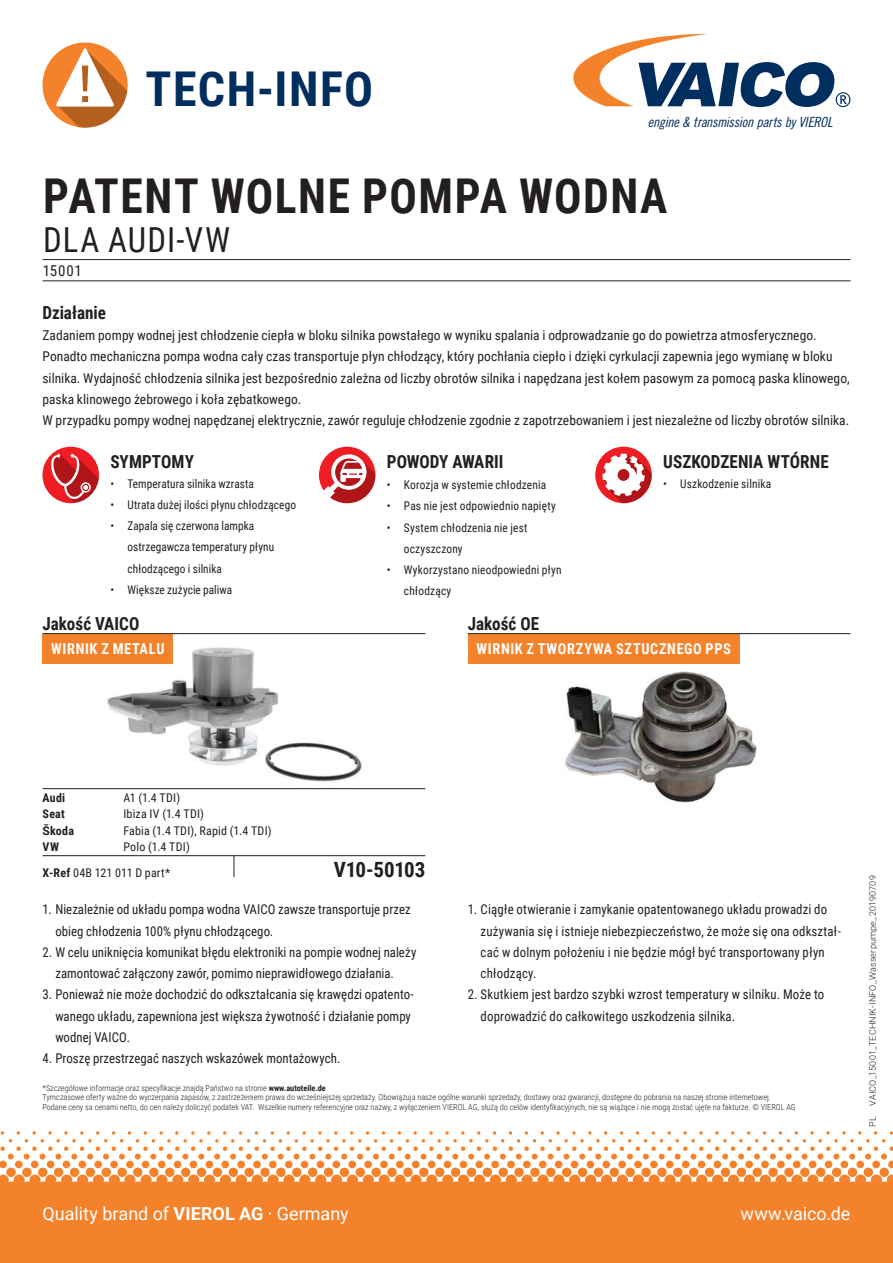
<style>
.page{position:relative;width:893px;height:1263px;background:#fff}
.page>*{position:absolute;margin:0;border:0;box-sizing:border-box;transform-origin:0 0}
.t1{font:700 48px "Roboto Condensed";letter-spacing:.03em;color:#231f20;scale:.95 1}
.t2{font:700 48px "Roboto Condensed";letter-spacing:.03em;color:#002e5e}
.t3{font:34.5px "Roboto Condensed";letter-spacing:.035em;color:#231f20;scale:.95 1}
.t4{font:700 21px "Roboto Condensed";letter-spacing:-.015em;color:#231f20}
.t5{font:700 18px "Roboto Condensed";letter-spacing:.005em;color:#231f20;scale:.95 1}
.t6{font:18px "Roboto";color:#fff}
.t7{font:700 15px "Roboto Condensed";letter-spacing:.045em;color:#fff;scale:.95 1}
.t8{font:15px "Roboto Condensed";letter-spacing:.045em;color:#231f20}
.t9{font:14.1px "Trade Gothic Cond Eighteen Obl";letter-spacing:-.02em;color:#002e5e}
.t10{font:13.5px/21.3px "Roboto Condensed";letter-spacing:.005em;color:#231f20;scale:.95 1}
.t11{font:13.5px/21.3px "Roboto Condensed";letter-spacing:.005em;color:#231f20}
.t12{font:12px/21.3px "Roboto Condensed";letter-spacing:.015em;color:#231f20;scale:.94 1}
.t13{font:12px/21.3px "Roboto Condensed";letter-spacing:.015em;color:#231f20;scale:.95 1}
.t14{font:12px/25.5px "Roboto Condensed";letter-spacing:.015em;color:#231f20}
.t15{font:700 12px "Roboto Condensed";letter-spacing:.02em;color:#231f20}
.t16{font:300 9px "Roboto";letter-spacing:.02em;color:#231f20}
.t17{font:300 8.25px/9.9px "Roboto Condensed";color:#231f20}
.s1{font-family:"Roboto"}
.s2{font-weight:700}
</style>
<div class="page">
<svg style="left:0;top:1131px;width:893px;height:54px"></svg>
<div style="left:0;top:1185px;width:893px;height:78px;background:#f4822b"></div>
<svg style="left:573px;top:34px;width:277px;height:73px"></svg>
<div style="left:43px;top:43px;width:85px;height:85px;background:#f4822b;border-radius:50%"></div>
<svg style="left:55px;top:47px;width:73px;height:81px"></svg>
<img style="left:105px;top:647px;width:259px;height:143px">
<div style="left:468px;top:634px;width:271px;height:30px;background:#f4822b"></div>
<div style="left:43px;top:634px;width:130px;height:30px;background:#f4822b"></div>
<hr style="left:43px;top:259px;width:807px;height:1px;background:#231f20">
<hr style="left:43px;top:281px;width:807px;height:1px;background:#231f20">
<hr style="left:43px;top:633px;width:382px;height:1px;background:#231f20">
<hr style="left:468px;top:633px;width:382px;height:1px;background:#231f20">
<div style="left:42px;top:447px;width:57px;height:56px;background:#ee1d23;border-radius:50%"></div>
<div style="left:319px;top:447px;width:56px;height:56px;background:#ee1d23;border-radius:50%"></div>
<svg style="left:319px;top:454px;width:56px;height:50px"></svg>
<svg style="left:51px;top:453px;width:48px;height:50px"></svg>
<div style="left:595px;top:447px;width:57px;height:56px;background:#ee1d23;border-radius:50%"></div>
<svg style="left:602px;top:454px;width:50px;height:49px"></svg>
<hr style="left:43px;top:788px;width:191px;height:1px;background:#231f20">
<hr style="left:234px;top:788px;width:191px;height:1px;background:#231f20">
<hr style="left:43px;top:855px;width:191px;height:1px;background:#231f20">
<hr style="left:234px;top:855px;width:191px;height:1px;background:#231f20">
<svg style="left:234px;top:856px;width:1px;height:21px"></svg>
<img style="left:565px;top:671px;width:192px;height:131px">
<h1 class="t2" style="left:146px;top:56px;width:229px">TECH-INFO</h1>
<p class="t9" style="left:648px;top:114px;width:186px">engine &amp; transmission parts by VIEROL</p>
<h1 class="t1" style="left:43px;top:162px;width:658px">PATENT WOLNE POMPA WODNA</h1>
<h2 class="t3" style="left:43px;top:216px;width:198px">DLA AUDI-VW</h2>
<p class="t8" style="left:43px;top:261px;width:40px">15001</p>
<h3 class="t5" style="left:43px;top:300px;width:68px">Działanie</h3>
<p class="t11" style="left:43px;top:324px;width:809px">Zadaniem pompy wodnej jest chłodzenie ciepła w bloku silnika powstałego w wyniku spalania i odprowadzanie go do powietrza atmosferycznego.<br>Ponadto mechaniczna pompa wodna cały czas transportuje płyn chłodzący, który pochłania ciepło i dzięki cyrkulacji zapewnia jego wymianę w bloku silnika. Wydajność chłodzenia silnika jest bezpośrednio zależna od liczby obrotów silnika i napędzana jest kołem pasowym za pomocą paska klinowego, paska klinowego żebrowego i koła zębatkowego.<br>W przypadku pompy wodnej napędzanej elektrycznie, zawór reguluje chłodzenie zgodnie z zapotrzebowaniem i jest niezależne od liczby obrotów silnika.</p>
<h3 class="t5" style="left:110px;top:449px;width:89px">SYMPTOMY</h3>
<p class="t12" style="left:110px;top:472px;width:154px">• Temperatura silnika wzrasta</p>
<p class="t12" style="left:110px;top:493px;width:199px">• Utrata dużej ilości płynu chłodzącego</p>
<p class="t12" style="left:127px;top:515px;width:158px;text-indent:-17px">• Zapala się czerwona lampka ostrzegawcza temperatury płynu chłodzącego i silnika</p>
<p class="t12" style="left:110px;top:578px;width:131px">• Większe zużycie paliwa</p>
<h3 class="t5" style="left:663px;top:449px;width:176px">USZKODZENIA WTÓRNE</h3>
<p class="t13" style="left:663px;top:472px;width:115px">• Uszkodzenie silnika</p>
<h3 class="t5" style="left:387px;top:449px;width:124px">POWODY AWARII</h3>
<p class="t13" style="left:387px;top:474px;width:169px">• Korozja w systemie chłodzenia</p>
<p class="t13" style="left:387px;top:495px;width:180px">• Pas nie jest odpowiednio napięty</p>
<p class="t13" style="left:404px;top:516px;width:132px;text-indent:-17px">• System chłodzenia nie jest oczyszczony</p>
<p class="t13" style="left:404px;top:559px;width:168px;text-indent:-17px">• Wykorzystano nieodpowiedni płyn chłodzący</p>
<h3 class="t5" style="left:43px;top:611px;width:104px">Jakość VAICO</h3>
<h3 class="t5" style="left:468px;top:611px;width:77px">Jakość OE</h3>
<p class="t7" style="left:51px;top:638px;width:121px">WIRNIK Z METALU</p>
<p class="t7" style="left:477px;top:638px;width:269px">WIRNIK Z TWORZYWA SZTUCZNEGO PPS</p>
<p class="t15" style="left:43px;top:789px;width:24px">Audi</p>
<p class="t14" style="left:123px;top:784px;width:58px">A1 (1.4 TDI)</p>
<p class="t15" style="left:43px;top:806px;width:24px">Seat</p>
<p class="t14" style="left:123px;top:801px;width:82px">Ibiza IV (1.4 TDI)</p>
<p class="t15" style="left:43px;top:822px;width:33px"><span class="s1">Š</span>koda</p>
<p class="t14" style="left:123px;top:817px;width:150px">Fabia (1.4 TDI), Rapid (1.4 TDI)</p>
<p class="t15" style="left:43px;top:839px;width:18px">VW</p>
<p class="t14" style="left:43px;top:834px;width:149px;text-indent:81px">Polo (1.4 TDI)<br><span class="s2">X-Ref</span> 04B 121 011 D part*</p>
<h3 class="t4" style="left:334px;top:855px;width:93px">V10-50103</h3>
<p class="t10" style="left:55px;top:898px;width:375px;text-indent:-13px">1. Niezależnie od układu pompa wodna VAICO zawsze transportuje przez obieg chłodzenia 100% płynu chłodzącego.</p>
<p class="t10" style="left:55px;top:941px;width:382px;text-indent:-13px">2. W celu uniknięcia komunikat błędu elektroniki na pompie wodnej należy zamontować załączony zawór, pomimo nieprawidłowego działania.</p>
<p class="t10" style="left:55px;top:983px;width:379px;text-indent:-13px">3. Ponieważ nie może dochodzić do odkształcania się krawędzi opatento&shy;wanego układu, zapewniona jest większa żywotność i działanie pompy wodnej VAICO.</p>
<p class="t10" style="left:43px;top:1047px;width:315px">4. Proszę przestrzegać naszych wskazówek montażowych.</p>
<p class="t10" style="left:481px;top:898px;width:381px;text-indent:-13px">1. Ciągłe otwieranie i zamykanie opatentowanego układu prowadzi do zużywania się i istnieje niebezpieczeństwo, że może się ona odkształ&shy;cać w dolnym położeniu i nie będzie mógł być transportowany płyn chłodzący.</p>
<p class="t10" style="left:481px;top:983px;width:363px;text-indent:-13px">2. Skutkiem jest bardzo szybki wzrost temperatury w silniku. Może to doprowadzić do całkowitego uszkodzenia silnika.</p>
<p class="t17" style="left:43px;top:1082px;width:755px">*Szczegółowe informacje oraz specyfikacje znajdą Państwo na stronie <span class="s2">www.autoteile.de<br></span>Tymczasowe oferty ważne do wyczerpania zapasów, z zastrzeżeniem prawa do wcześniejszej sprzedaży. Obowiązuja nasze ogólne warunki sprzedaży, dostawy oraz gwarancji, dostępne do pobrania na naszej stronie internetowej.<br>Podane ceny sa cenami netto, do cen należy doliczyć podatek VAT. Wszelkie numery referencyjne oraz nazwy, z wyłączeniem VIEROL AG, służą do celów identyfikacyjnych, nie są wiążące i nie mogą zostać ujęte na fakturze. © VIEROL AG</p>
<p class="t16" style="left:866px;top:1106px;width:232px;rotate:-90deg">VAICO_15001_TECHNIK-INFO_Wasserpumpe_20190709</p>
<p class="t16" style="left:866px;top:1127px;width:12px;rotate:-90deg">PL</p>
<h3 class="t6" style="left:43px;top:1201px;width:308px">Quality brand of <span class="s2">VIEROL AG</span> · Germany</h3>
<h3 class="t6" style="left:740px;top:1201px;width:112px">www.vaico.de</h3>
</div>
